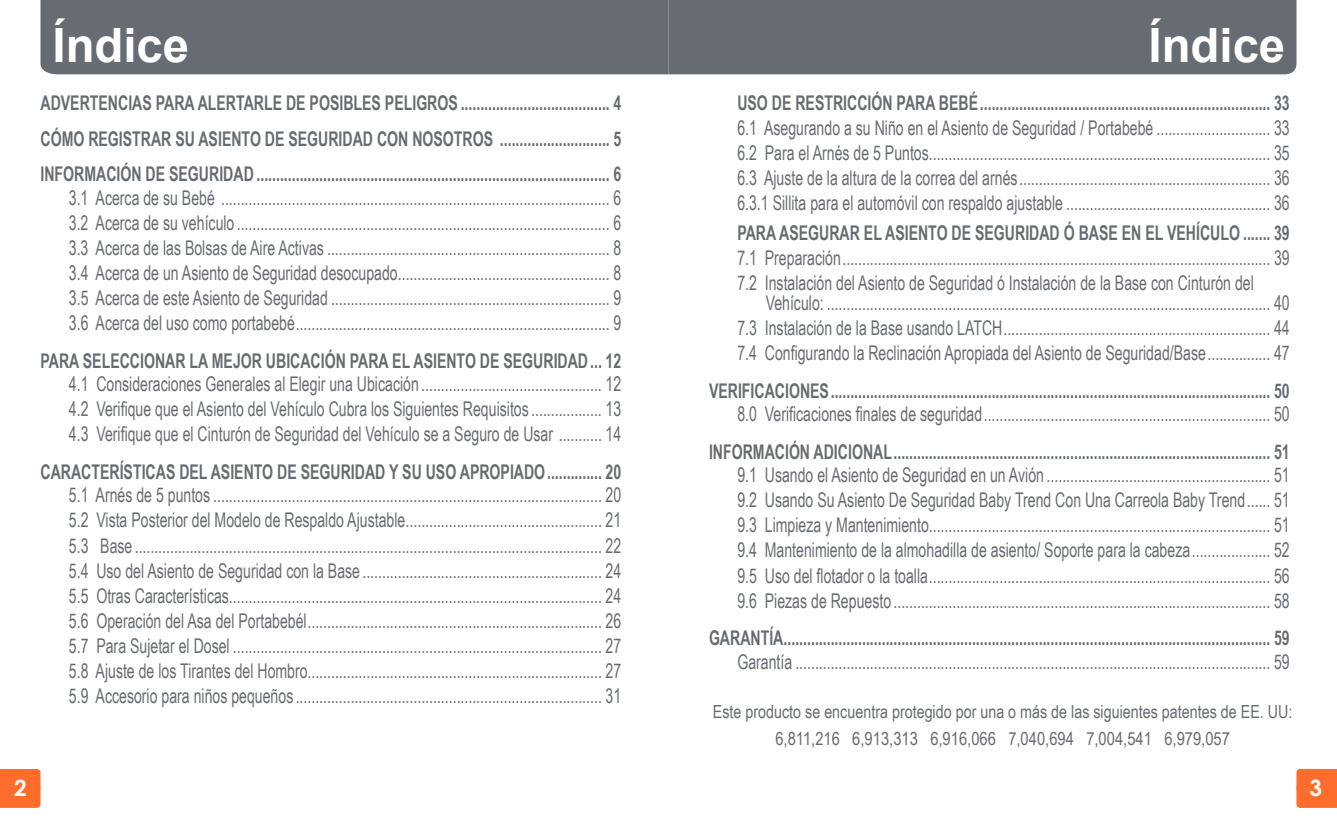
<style>
.page{position:relative;width:1337px;height:821px;background:#fff}
.page>*{position:absolute;margin:0;border:0;box-sizing:border-box;transform-origin:0 0}
.t1{font:700 47.25px "Arial";color:#fff}
.t2{font:700 22.5px "Century Gothic";color:#fff}
.t3{font:20.25px/25.2px "Arial Narrow";color:#676c72;text-align:justify;scale:.85 1}
.t4{font:700 20.25px/35.6px "Arial Narrow";color:#676c72;text-align:justify;scale:.85 1}
.t5{font:18px/26.6px "Arial Narrow";color:#676c72;text-align:center}
</style>
<div class="page">
<div style="left:668px;top:0;width:628px;height:74px;background:#676c72"></div>
<div style="left:40px;top:0;width:628px;height:74px;background:#676c72"></div>
<div style="left:0;top:769px;width:40px;height:38px;background:#ff6d2d"></div>
<div style="left:1296px;top:768px;width:40px;height:39px;background:#ff6d2d"></div>
<h1 class="t1" style="left:53px;top:14px;width:138px">Índice</h1>
<h1 class="t1" style="left:1148px;top:14px;width:138px">Índice</h1>
<p class="t4" style="left:40px;top:84px;width:684px">ADVERTENCIAS PARA ALERTARLE DE POSIBLES PELIGROS ...................................... 4<br>CÓMO REGISTRAR SU ASIENTO DE SEGURIDAD CON NOSOTROS ............................ 5<br>INFORMACIÓN DE SEGURIDAD .......................................................................................... 6</p>
<p class="t3" style="left:69px;top:184px;width:651px">3.1 Acerca de su Bebé ................................................................................................... 6<br>3.2 Acerca de su vehículo ............................................................................................... 6<br>3.3 Acerca de las Bolsas de Aire Activas ........................................................................ 8<br>3.4 Acerca de un Asiento de Seguridad desocupado...................................................... 8<br>3.5 Acerca de este Asiento de Seguridad ....................................................................... 9<br>3.6 Acerca del uso como portabebé................................................................................ 9</p>
<p class="t4" style="left:41px;top:341px;width:684px">PARA SELECCIONAR LA MEJOR UBICACIÓN PARA EL ASIENTO DE SEGURIDAD... 12</p>
<p class="t3" style="left:69px;top:370px;width:651px">4.1 Consideraciones Generales al Elegir una Ubicación .............................................. 12<br>4.2 Verifique que el Asiento del Vehículo Cubra los Siguientes Requisitos .................. 13<br>4.3 Verifique que el Cinturón de Seguridad del Vehículo se a Seguro de Usar ........... 14</p>
<p class="t4" style="left:41px;top:452px;width:684px">CARACTERÍSTICAS DEL ASIENTO DE SEGURIDAD Y SU USO APROPIADO.............. 20</p>
<p class="t3" style="left:69px;top:481px;width:651px">5.1 Arnés de 5 puntos ................................................................................................... 20<br>5.2 Vista Posterior del Modelo de Respaldo Ajustable.................................................. 21<br>5.3 Base ....................................................................................................................... 22<br>5.4 Uso del Asiento de Seguridad con la Base ............................................................. 24<br>5.5 Otras Características............................................................................................... 24<br>5.6 Operación del Asa del Portabebél........................................................................... 26<br>5.7 Para Sujetar el Dosel .............................................................................................. 27<br>5.8 Ajuste de los Tirantes del Hombro........................................................................... 27<br>5.9 Accesorio para niños pequeños .............................................................................. 31</p>
<p class="t4" style="left:737px;top:84px;width:651px">USO DE RESTRICCIÓN PARA BEBÉ.......................................................................... 33</p>
<p class="t3" style="left:737px;top:114px;width:651px">6.1 Asegurando a su Niño en el Asiento de Seguridad / Portabebé ............................. 33<br>6.2 Para el Arnés de 5 Puntos....................................................................................... 35<br>6.3 Ajuste de la altura de la correa del arnés................................................................ 36<br>6.3.1 Sillita para el automóvil con respaldo ajustable .................................................... 36</p>
<p class="t4" style="left:737px;top:213px;width:651px">PARA ASEGURAR EL ASIENTO DE SEGURIDAD Ó BASE EN EL VEHÍCULO ....... 39</p>
<p class="t3" style="left:737px;top:244px;width:651px">7.1 Preparación............................................................................................................. 39<br>7.2 Instalación del Asiento de Seguridad ó Instalación de la Base con Cinturón del</p>
<p class="t3" style="left:737px;top:289px;width:651px;text-indent:28px">Vehículo: ................................................................................................................. 40<br>7.3 Instalación de la Base usando LATCH.................................................................... 44<br>7.4 Configurando la Reclinación Apropiada del Asiento de Seguridad/Base................ 47</p>
<p class="t4" style="left:709px;top:371px;width:684px">VERIFICACIONES................................................................................................................ 50</p>
<p class="t3" style="left:737px;top:400px;width:651px">8.0 Verificaciones finales de seguridad......................................................................... 50</p>
<p class="t4" style="left:709px;top:432px;width:684px">INFORMACIÓN ADICIONAL................................................................................................ 51</p>
<p class="t3" style="left:737px;top:461px;width:651px">9.1 Usando el Asiento de Seguridad en un Avión ......................................................... 51<br>9.2 Usando Su Asiento De Seguridad Baby Trend Con Una Carreola Baby Trend...... 51<br>9.3 Limpieza y Mantenimiento....................................................................................... 51<br>9.4 Mantenimiento de la almohadilla de asiento/ Soporte para la cabeza.................... 52<br>9.5 Uso del flotador o la toalla....................................................................................... 56<br>9.6 Piezas de Repuesto ................................................................................................ 58</p>
<p class="t4" style="left:709px;top:618px;width:684px">GARANTÍA............................................................................................................................ 59</p>
<p class="t3" style="left:737px;top:647px;width:651px">Garantía ......................................................................................................................... 59</p>
<p class="t5" style="left:713px;top:697px;width:581px">Este producto se encuentra protegido por una o más de las siguientes patentes de EE. UU:<br>6,811,216 6,913,313 6,916,066 7,040,694 7,004,541 6,979,057</p>
<p class="t2" style="left:14px;top:773px;width:14px">2</p>
<p class="t2" style="left:1309px;top:773px;width:14px">3</p>
</div>
